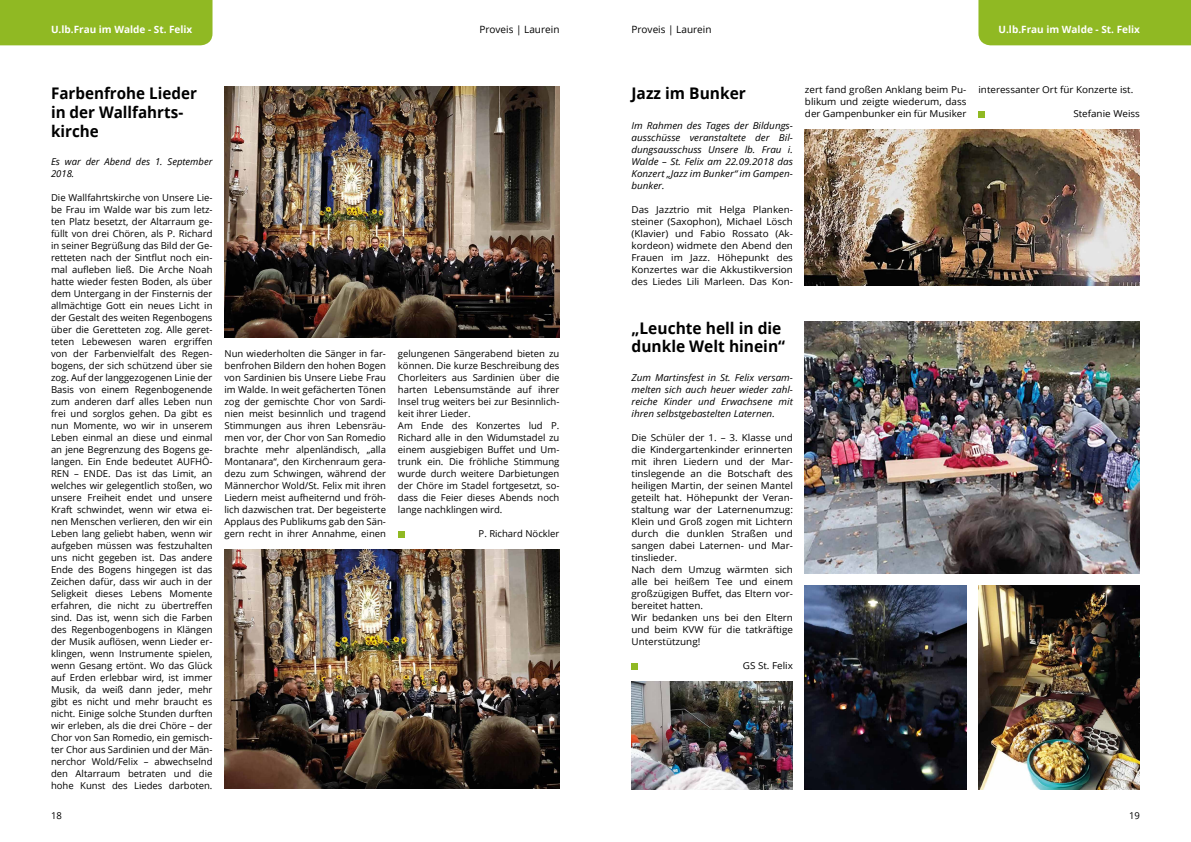
<style>
.page{position:relative;width:1191px;height:842px;background:#fff}
.page>*{position:absolute;margin:0;border:0;box-sizing:border-box;transform-origin:0 0}
.t1{font:700 16px/18px "Open Sans";color:#000}
.t2{font:700 16px/19.2px "Open Sans";color:#000;scale:.95 1}
.t3{font:700 10px "Open Sans";color:#fff}
.t4{font:10px "Open Sans";color:#000}
.t5{font:9.5px/12px "Open Sans";color:#000;text-align:justify}
.t6{font:9.5px/12px "Open Sans";color:#000;text-align:justify;scale:1.04 1}
.t7{font:italic 9.5px/12px "Open Sans";color:#000;text-align:justify;scale:1.04 1}
.t8{font:italic 9.5px/12px "Open Sans";color:#000}
</style>
<div class="page">
<div style="left:0;top:0;width:212px;height:45px;background:#90b923"></div>
<div style="left:978px;top:0;width:213px;height:45px;background:#90b923"></div>
<img style="left:224px;top:87px;width:335px;height:251px">
<img style="left:224px;top:549px;width:335px;height:239px">
<div style="left:398px;top:531px;width:7px;height:6px;background:#90b923"></div>
<img style="left:805px;top:129px;width:335px;height:156px">
<div style="left:978px;top:111px;width:7px;height:7px;background:#90b923"></div>
<div style="left:631px;top:663px;width:7px;height:6px;background:#90b923"></div>
<img style="left:805px;top:321px;width:335px;height:252px">
<img style="left:805px;top:585px;width:161px;height:204px">
<img style="left:978px;top:585px;width:162px;height:204px">
<img style="left:631px;top:681px;width:162px;height:108px">
<p class="t3" style="left:51px;top:22px;width:143px">U.lb.Frau im Walde - St. Felix</p>
<p class="t4" style="left:479px;top:22px;width:82px">Proveis | Laurein</p>
<p class="t4" style="left:631px;top:22px;width:82px">Proveis | Laurein</p>
<p class="t3" style="left:998px;top:22px;width:143px">U.lb.Frau im Walde - St. Felix</p>
<h1 class="t2" style="left:51px;top:83px;width:155px">Farbenfrohe Lieder in der Wallfahrts&shy;kirche</h1>
<p class="t8" style="left:51px;top:156px;width:163px">Es war der Abend des 1. September<br>2018.</p>
<p class="t5" style="left:51px;top:192px;width:163px">Die Wallfahrtskirche von Unsere Lie&shy;be Frau im Walde war bis zum letz&shy;ten Platz besetzt, der Altarraum ge&shy;füllt von drei Chören, als P. Richard in seiner Begrüßung das Bild der Ge&shy;retteten nach der Sintflut noch ein&shy;mal aufleben ließ. Die Arche Noah hatte wieder festen Boden, als über dem Untergang in der Finsternis der allmächtige Gott ein neues Licht in der Gestalt des weiten Regenbogens über die Geretteten zog. Alle geret&shy;teten Lebewesen waren ergriffen von der Farbenvielfalt des Regen&shy;bogens, der sich schützend über sie zog. Auf der langgezogenen Linie der Basis von einem Regenbogenende zum anderen darf alles Leben nun frei und sorglos gehen. Da gibt es nun Momente, wo wir in unserem Leben einmal an diese und einmal an jene Begrenzung des Bogens ge&shy;langen. Ein Ende bedeutet AUFHÖ-REN – ENDE. Das ist das Limit, an welches wir gelegentlich stoßen, wo unsere Freiheit endet und unsere Kraft schwindet, wenn wir etwa ei&shy;nen Menschen verlieren, den wir ein Leben lang geliebt haben, wenn wir aufgeben müssen was festzuhalten uns nicht gegeben ist. Das andere Ende des Bogens hingegen ist das Zeichen dafür, dass wir auch in der Seligkeit dieses Lebens Momente erfahren, die nicht zu übertreffen sind. Das ist, wenn sich die Farben des Regenbogenbogens in Klängen der Musik auflösen, wenn Lieder er&shy;klingen, wenn Instrumente spielen, wenn Gesang ertönt. Wo das Glück auf Erden erlebbar wird, ist immer Musik, da weiß dann jeder, mehr gibt es nicht und mehr braucht es nicht. Einige solche Stunden durften wir erleben, als die drei Chöre – der Chor von San Romedio, ein gemisch&shy;ter Chor aus Sardinien und der Män&shy;nerchor Wold/Felix – abwechselnd den Altarraum betraten und die hohe Kunst des Liedes darboten.</p>
<p class="t5" style="left:224px;top:348px;width:163px">Nun wiederholten die Sänger in far&shy;benfrohen Bildern den hohen Bogen von Sardinien bis Unsere Liebe Frau im Walde. In weit gefächerten Tönen zog der gemischte Chor von Sardi&shy;nien meist besinnlich und tragend Stimmungen aus ihren Lebensräu&shy;men vor, der Chor von San Romedio brachte mehr alpenländisch, „alla Montanara“, den Kirchenraum gera&shy;dezu zum Schwingen, während der Männerchor Wold/St. Felix mit ihren Liedern meist aufheiternd und fröh&shy;lich dazwischen trat. Der begeisterte Applaus des Publikums gab den Sän&shy;gern recht in ihrer Annahme, einen</p>
<p class="t5" style="left:398px;top:348px;width:163px;text-align:left">gelungenen Sängerabend bieten zu können. Die kurze Beschreibung des<br>Chorleiters aus Sardinien über die harten Lebensumstände auf ihrer<br>Insel trug weiters bei zur Besinnlich&shy;keit ihrer Lieder.<br>Am Ende des Konzertes lud P.<br>Richard alle in den Widumstadel zu einem ausgiebigen Buffet und Um&shy;trunk ein. Die fröhliche Stimmung wurde durch weitere Darbietungen der Chöre im Stadel fortgesetzt, so&shy;dass die Feier dieses Abends noch lange nachklingen wird.</p>
<p class="t5" style="left:478px;top:528px;width:82px">P. Richard Nöckler</p>
<h1 class="t1" style="left:631px;top:84px;width:116px">Jazz im Bunker</h1>
<p class="t7" style="left:631px;top:120px;width:157px">Im Rahmen des Tages der Bildungs&shy;ausschüsse veranstaltete der Bil&shy;dungsausschuss Unsere lb. Frau i.<br>Walde – St. Felix am 22.09.2018 das Konzert „Jazz im Bunker“ im Gampen&shy;bunker.</p>
<p class="t6" style="left:631px;top:204px;width:157px">Das Jazztrio mit Helga Planken&shy;steiner (Saxophon), Michael Lösch (Klavier) und Fabio Rossato (Ak&shy;kordeon) widmete den Abend den Frauen im Jazz. Höhepunkt des Konzertes war die Akkustikversion des Liedes Lili Marleen. Das Kon-</p>
<h1 class="t1" style="left:631px;top:318px;width:155px">„Leuchte hell in die dunkle Welt hinein“</h1>
<p class="t7" style="left:631px;top:372px;width:157px">Zum Martinsfest in St. Felix versam&shy;melten sich auch heuer wieder zahl&shy;reiche Kinder und Erwachsene mit ihren selbstgebastelten Laternen.</p>
<p class="t6" style="left:631px;top:432px;width:157px;text-align:left">Die Schüler der 1. – 3. Klasse und die Kindergartenkinder erinnerten mit ihren Liedern und der Mar&shy;tinslegende an die Botschaft des heiligen Martin, der seinen Mantel geteilt hat. Höhepunkt der Veran&shy;staltung war der Laternenumzug:<br>Klein und Groß zogen mit Lichtern durch die dunklen Straßen und sangen dabei Laternen- und Mar&shy;tinslieder.<br>Nach dem Umzug wärmten sich alle bei heißem Tee und einem großzügigen Buffet, das Eltern vor&shy;bereitet hatten.<br>Wir bedanken uns bei den Eltern und beim KVW für die tatkräftige<br>Unterstützung!</p>
<p class="t6" style="left:743px;top:660px;width:50px">GS St. Felix</p>
<p class="t6" style="left:805px;top:84px;width:157px">zert fand großen Anklang beim Pu&shy;blikum und zeigte wiederum, dass der Gampenbunker ein für Musiker</p>
<p class="t6" style="left:978px;top:84px;width:150px">interessanter Ort für Konzerte ist.</p>
<p class="t6" style="left:1073px;top:108px;width:66px">Stefanie Weiss</p>
<p class="t5" style="left:51px;top:810px;width:12px">18</p>
<p class="t5" style="left:1129px;top:810px;width:12px">19</p>
</div>
